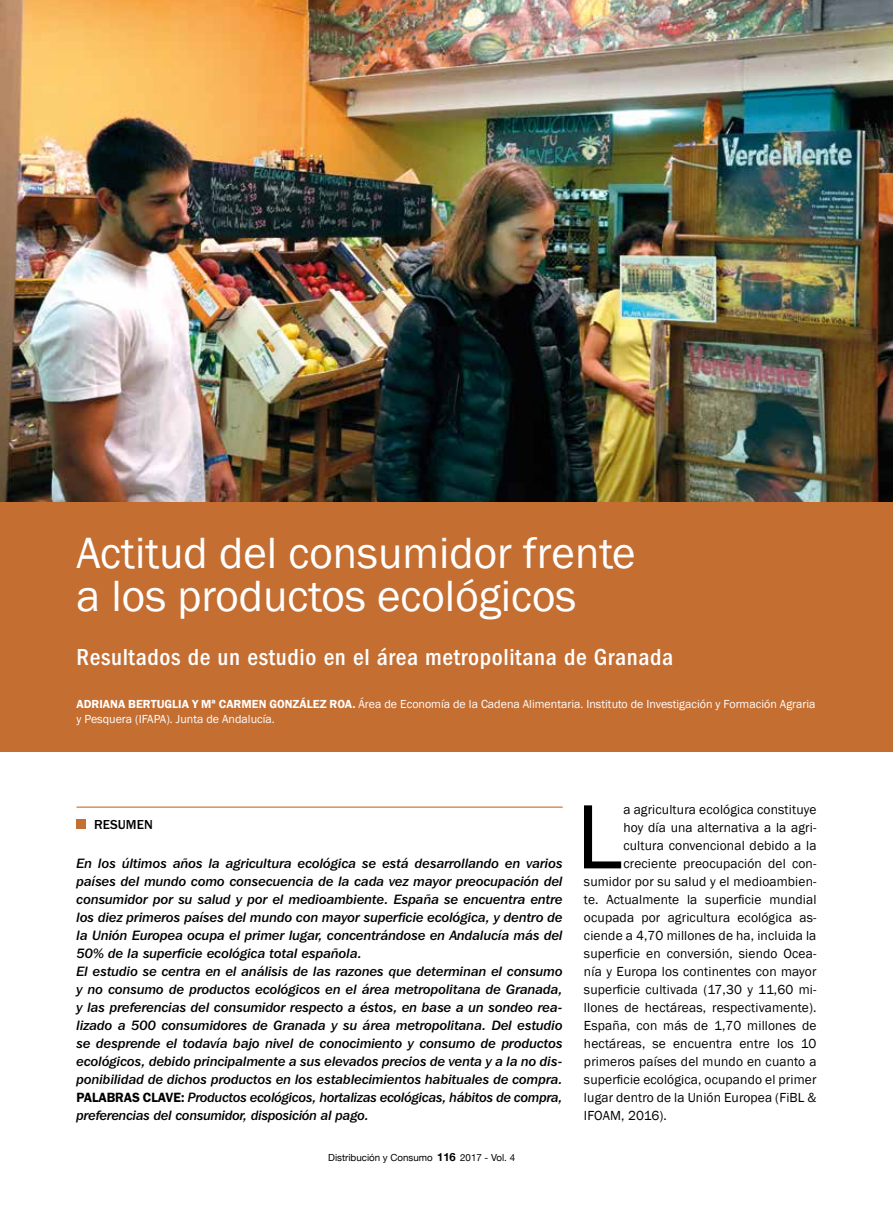
<style>
.page{position:relative;width:893px;height:1212px;background:#fff}
.page>*{position:absolute;margin:0;border:0;box-sizing:border-box;transform-origin:0 0}
.t1{font:94.5px "Franklin Gothic";color:#000}
.t2{font:45px/43.5px "Franklin Gothic";color:#fff}
.t3{font:500 condensed 24px "Franklin Gothic LT";letter-spacing:.025em;color:#fff}
.t4{font:13.5px/18px "Franklin Gothic IT Cby BT Med Ital";color:#000}
.t5{font:13.5px "Franklin Gothic";letter-spacing:.01em;color:#000}
.t6{font:500 13.5px "Franklin Gothic LT";color:#000}
.t7{font:12px/14.4px "Franklin Gothic";color:#fff}
.t8{font:9.75px "Helvetica Neue";color:#000}
.s1{font-weight:600}
.s2{font-family:"Franklin Gothic LT";font-weight:600}
.s3{font-weight:700;font-size:11.25px}
</style>
<div class="page">
<img style="left:0;top:0;width:893px;height:502px">
<hr style="left:77px;top:806px;width:486px;height:2px;background:#c56e32">
<div style="left:77px;top:819px;width:9px;height:10px;background:#c56e32"></div>
<div style="left:0;top:502px;width:893px;height:250px;background:#c56e32"></div>
<h2 class="t2" style="left:77px;top:532px;width:561px">Actitud del consumidor frente a los productos ecológicos</h2>
<h3 class="t3" style="left:77px;top:644px;width:598px">Resultados de un estudio en el área metropolitana de Granada</h3>
<p class="t7" style="left:77px;top:697px;width:741px"><span class="s1">ADRIANA BERTUGLIA Y Mª CARMEN GONZÁLEZ ROA.</span> Área de Economía de la Cadena Alimentaria. Instituto de Investigación y Formación Agraria y Pesquera (IFAPA). Junta de Andalucía.</p>
<p class="t6" style="left:94px;top:817px;width:60px">RESUMEN</p>
<p class="t4" style="left:77px;top:854px;width:488px">En los últimos años la agricultura ecológica se está desarrollando en varios países del mundo como consecuencia de la cada vez mayor preocupación del consumidor por su salud y por el medioambiente. España se encuentra entre los diez primeros países del mundo con mayor superficie ecológica, y dentro de la Unión Europea ocupa el primer lugar, concentrándose en Andalucía más del 50% de la superficie ecológica total española.<br>El estudio se centra en el análisis de las razones que determinan el consumo y no consumo de productos ecológicos en el área metropolitana de Granada, y las preferencias del consumidor respecto a éstos, en base a un sondeo rea&shy;lizado a 500 consumidores de Granada y su área metropolitana. Del estudio se desprende el todavía bajo nivel de conocimiento y consumo de productos ecológicos, debido principalmente a sus elevados precios de venta y a la no dis&shy;ponibilidad de dichos productos en los establecimientos habituales de compra.<br><span class="s2">PALABRAS CLAVE:</span> Productos ecológicos, hortalizas ecológicas, hábitos de compra, preferencias del consumidor, disposición al pago.</p>
<p class="t8" style="left:328px;top:1152px;width:188px">Distribución y Consumo <span class="s3">116</span> 2017 - Vol. 4</p>
<h1 class="t1" style="left:576px;top:778px;width:48px">L</h1>
<p class="t5" style="left:623px;top:801px;width:195px">a agricultura ecológica constituye</p>
<p class="t5" style="left:623px;top:819px;width:195px">hoy día una alternativa a la agri-</p>
<p class="t5" style="left:623px;top:837px;width:195px">cultura convencional debido a la</p>
<p class="t5" style="left:623px;top:855px;width:195px">creciente preocupación del con-</p>
<p class="t5" style="left:584px;top:873px;width:234px">sumidor por su salud y el medioambien-</p>
<p class="t5" style="left:584px;top:891px;width:234px">te. Actualmente la superficie mundial</p>
<p class="t5" style="left:584px;top:909px;width:234px">ocupada por agricultura ecológica as-</p>
<p class="t5" style="left:584px;top:927px;width:234px">ciende a 4,70 millones de ha, incluida la</p>
<p class="t5" style="left:584px;top:945px;width:234px">superficie en conversión, siendo Ocea-</p>
<p class="t5" style="left:584px;top:963px;width:234px">nía y Europa los continentes con mayor</p>
<p class="t5" style="left:584px;top:981px;width:234px">superficie cultivada (17,30 y 11,60 mi-</p>
<p class="t5" style="left:584px;top:999px;width:234px">llones de hectáreas, respectivamente).</p>
<p class="t5" style="left:584px;top:1017px;width:234px">España, con más de 1,70 millones de</p>
<p class="t5" style="left:584px;top:1035px;width:234px">hectáreas, se encuentra entre los 10</p>
<p class="t5" style="left:584px;top:1053px;width:234px">primeros países del mundo en cuanto a</p>
<p class="t5" style="left:584px;top:1071px;width:234px">superficie ecológica, ocupando el primer</p>
<p class="t5" style="left:584px;top:1089px;width:234px">lugar dentro de la Unión Europea (FiBL &amp;</p>
<p class="t5" style="left:584px;top:1107px;width:84px">IFOAM, 2016).</p>
</div>
